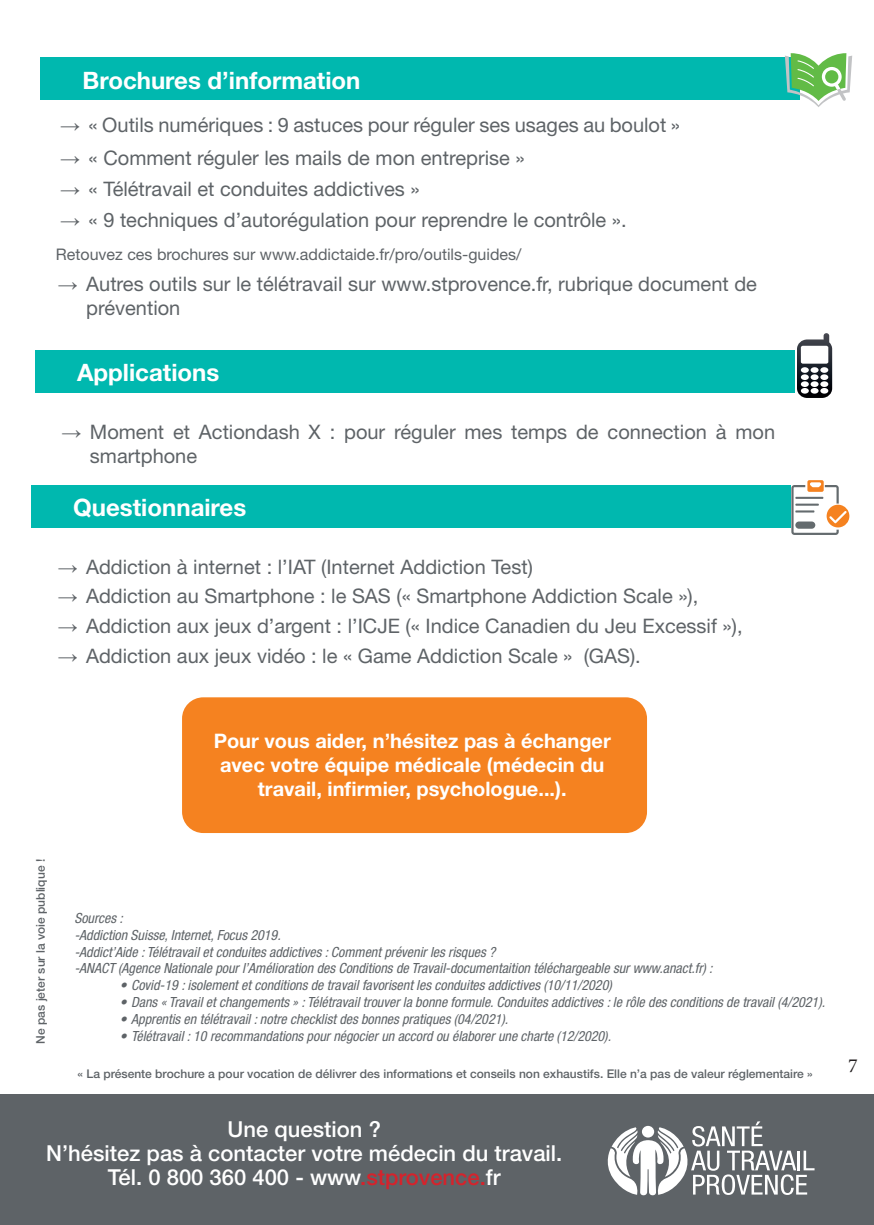
<style>
.page{position:relative;width:874px;height:1225px;background:#fff}
.page>*{position:absolute;margin:0;border:0;box-sizing:border-box;transform-origin:0 0}
.t1{font:700 24px "Helvetica Neue LT Std";color:#fff}
.t2{font:500 22px/24px "Helvetica Neue LT Std";color:#fff;text-align:center}
.t3{font:20px/24px "Helvetica Neue LT Std";color:#5e6367}
.t4{font:700 20px/24px "Helvetica Neue LT Std";color:#fff;text-align:center}
.t5{font:20px "Minion Pro";color:#231f20}
.t6{font:16px "Helvetica Neue LT Std";color:#5e6367}
.t7{font:italic condensed 14px/16.8px "Helvetica Neue LT Std";color:#5e6367}
.t8{font:500 12px "Helvetica Neue LT Std";color:#5e6367}
.s1{font-family:"Book Antiqua"}
.s2{color:#d5232c}
</style>
<div class="page">
<div style="left:0;top:1094px;width:873px;height:131px;background:#5e6367"></div>
<svg style="left:607px;top:1121px;width:207px;height:75px"></svg>
<div style="left:40px;top:58px;width:759px;height:42px;background:#00b8af"></div>
<div style="left:35px;top:350px;width:758px;height:42px;background:#00b8af"></div>
<div style="left:31px;top:485px;width:758px;height:42px;background:#00b8af"></div>
<svg style="left:784px;top:53px;width:67px;height:54px"></svg>
<svg style="left:791px;top:480px;width:57px;height:55px"></svg>
<svg style="left:797px;top:333px;width:34px;height:65px"></svg>
<div style="left:181px;top:696px;width:466px;height:138px;background:#f58220;border-radius:22px"></div>
<div style="left:180px;top:695px;width:468px;height:140px;border:2px solid #fff;border-radius:22px"></div>
<h1 class="t1" style="left:82px;top:65px;width:279px">Brochures d’information</h1>
<h3 class="t3" style="left:60px;top:112px;width:621px"><span class="s1">→</span> « Outils numériques : 9 astuces pour réguler ses usages au boulot »</h3>
<h3 class="t3" style="left:60px;top:145px;width:466px"><span class="s1">→</span> « Comment réguler les mails de mon entreprise »</h3>
<h3 class="t3" style="left:60px;top:177px;width:361px"><span class="s1">→</span> « Télétravail et conduites addictives »</h3>
<h3 class="t3" style="left:60px;top:207px;width:567px"><span class="s1">→</span> « 9 techniques d’autorégulation pour reprendre le contrôle ».</h3>
<p class="t6" style="left:56px;top:245px;width:467px">Retouvez ces brochures sur www.addictaide.fr/pro/outils-guides/</p>
<h3 class="t3" style="left:86px;top:271px;width:672px;text-indent:-28px"><span class="s1">→</span> Autres outils sur le télétravail sur www.stprovence.fr, rubrique document de prévention</h3>
<h1 class="t1" style="left:77px;top:358px;width:144px">Applications</h1>
<h3 class="t3" style="left:90px;top:419px;width:686px;text-indent:-28px"><span class="s1">→</span> Moment et Actiondash X : pour réguler mes temps de connection à mon smartphone</h3>
<h1 class="t1" style="left:73px;top:493px;width:174px">Questionnaires</h1>
<h3 class="t3" style="left:58px;top:554px;width:476px"><span class="s1">→</span> Addiction à internet : l’IAT (Internet Addiction Test)</h3>
<h3 class="t3" style="left:58px;top:584px;width:641px"><span class="s1">→</span> Addiction au Smartphone : le SAS (« Smartphone Addiction Scale »),</h3>
<h3 class="t3" style="left:58px;top:613px;width:686px"><span class="s1">→</span> Addiction aux jeux d’argent : l’ICJE (« Indice Canadien du Jeu Excessif »),</h3>
<h3 class="t3" style="left:58px;top:643px;width:584px"><span class="s1">→</span> Addiction aux jeux vidéo : le « Game Addiction Scale » (GAS).</h3>
<p class="t8" style="left:33px;top:1043px;width:186px;rotate:-90deg">Ne pas jeter sur la voie publique !</p>
<h3 class="t4" style="left:213px;top:728px;width:398px">Pour vous aider, n’hésitez pas à échanger avec votre équipe médicale (médecin du travail, infirmier, psychologue...).</h3>
<p class="t7" style="left:74px;top:910px;width:639px">Sources :<br>-Addiction Suisse, Internet, Focus 2019.<br>-Addict’Aide : Télétravail et conduites addictives : Comment prévenir les risques ?<br>-ANACT (Agence Nationale pour l’Amélioration des Conditions de Travail-documentaition téléchargeable sur www.anact.fr) :</p>
<p class="t7" style="left:120px;top:977px;width:493px">• Covid-19 : isolement et conditions de travail favorisent les conduites addictives (10/11/2020)</p>
<p class="t7" style="left:120px;top:994px;width:706px">• Dans « Travail et changements » : Télétravail trouver la bonne formule. Conduites addictives : le rôle des conditions de travail (4/2021).</p>
<p class="t7" style="left:120px;top:1011px;width:390px">• Apprentis en télétravail : notre checklist des bonnes pratiques (04/2021).</p>
<p class="t7" style="left:120px;top:1027px;width:492px">• Télétravail : 10 recommandations pour négocier un accord ou élaborer une charte (12/2020).</p>
<p class="t8" style="left:78px;top:1066px;width:736px">« La présente brochure a pour vocation de délivrer des informations et conseils non exhaustifs. Elle n’a pas de valeur réglementaire »</p>
<h2 class="t2" style="left:46px;top:1117px;width:517px">Une question ?<br>N’hésitez pas à contacter votre médecin du travail.<br>Tél. 0 800 360 400 - www<span class="s2">.stprovence.</span>fr</h2>
<h3 class="t5" style="left:847px;top:1052px;width:11px">7</h3>
</div>
